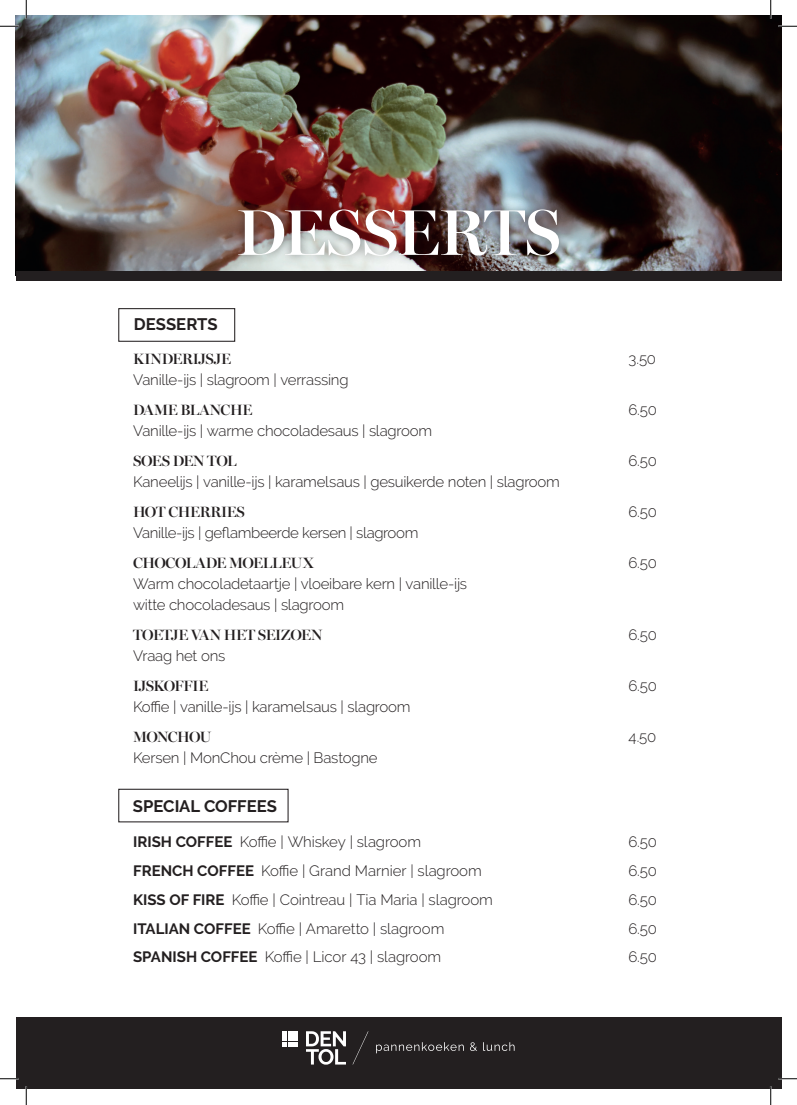
<style>
.page{position:relative;width:797px;height:1105px;background:#fff}
.page>*{position:absolute;margin:0;border:0;box-sizing:border-box;transform-origin:0 0}
.t1{font:600 65px "Miller Banner";letter-spacing:-.01em;color:#fff}
.t2{font:700 16.62px "Raleway";color:#231f20}
.t3{font:300 15px "Raleway";letter-spacing:-.015em;color:#231f20}
.t4{font:600 15px "Miller Banner";letter-spacing:-.02em;color:#231f20}
.t5{font:600 15px "Miller Banner";letter-spacing:-.05em;color:#231f20}
.s1{font-weight:700}
</style>
<div class="page">
<img style="left:16px;top:16px;width:765px;height:255px">
<div style="left:16px;top:1017px;width:765px;height:72px;background:#231f20"></div>
<div style="left:16px;top:271px;width:765px;height:10px;background:#231f20"></div>
<div style="left:231px;top:200px;width:337px;height:65px;background:#231f20;opacity:.5"></div>
<svg style="left:352px;top:1031px;width:16px;height:33px"></svg>
<svg style="left:306px;top:1031px;width:40px;height:34px"></svg>
<svg style="left:282px;top:1031px;width:15px;height:15px"></svg>
<svg style="left:376px;top:1042px;width:88px;height:11px"></svg>
<svg style="left:470px;top:1042px;width:7px;height:9px"></svg>
<svg style="left:483px;top:1042px;width:31px;height:9px"></svg>
<div style="left:118px;top:308px;width:117px;height:34px;border:1px solid #231f20"></div>
<div style="left:118px;top:789px;width:170px;height:33px;border:1px solid #231f20"></div>
<svg style="left:0;top:25px;width:19px;height:2px"></svg>
<svg style="left:778px;top:25px;width:19px;height:2px"></svg>
<svg style="left:0;top:1078px;width:19px;height:1px"></svg>
<svg style="left:778px;top:1078px;width:19px;height:1px"></svg>
<svg style="left:25px;top:0;width:2px;height:19px"></svg>
<svg style="left:25px;top:1086px;width:2px;height:19px"></svg>
<svg style="left:770px;top:0;width:1px;height:19px"></svg>
<svg style="left:770px;top:1086px;width:1px;height:19px"></svg>
<p class="t1" style="left:236px;top:194px;width:326px">DESSERTS</p>
<p class="t2" style="left:134px;top:315px;width:85px">DESSERTS</p>
<p class="t4" style="left:133px;top:350px;width:99px">KINDERIJSJE</p>
<p class="t3" style="left:628px;top:350px;width:29px">3.50</p>
<p class="t3" style="left:133px;top:371px;width:217px">Vanille-ijs | slagroom | verrassing</p>
<p class="t4" style="left:133px;top:401px;width:121px">DAME BLANCHE</p>
<p class="t3" style="left:628px;top:401px;width:30px">6.50</p>
<p class="t3" style="left:133px;top:422px;width:300px">Vanille-ijs | warme chocoladesaus | slagroom</p>
<p class="t4" style="left:133px;top:452px;width:105px">SOES DEN TOL</p>
<p class="t3" style="left:628px;top:452px;width:30px">6.50</p>
<p class="t3" style="left:133px;top:473px;width:428px">Kaneelijs | vanille-ijs | karamelsaus | gesuikerde noten | slagroom</p>
<p class="t4" style="left:133px;top:503px;width:113px">HOT CHERRIES</p>
<p class="t3" style="left:628px;top:503px;width:30px">6.50</p>
<p class="t3" style="left:133px;top:524px;width:287px">Vanille-ijs | geflambeerde kersen | slagroom</p>
<p class="t4" style="left:133px;top:554px;width:182px">CHOCOLADE MOELLEUX</p>
<p class="t3" style="left:628px;top:554px;width:30px">6.50</p>
<p class="t3" style="left:133px;top:575px;width:335px">Warm chocoladetaartje | vloeibare kern | vanille-ijs</p>
<p class="t3" style="left:133px;top:596px;width:212px">witte chocoladesaus | slagroom</p>
<p class="t4" style="left:133px;top:626px;width:191px">TOETJE VAN HET SEIZOEN</p>
<p class="t3" style="left:628px;top:626px;width:30px">6.50</p>
<p class="t3" style="left:133px;top:647px;width:94px">Vraag het ons</p>
<p class="t4" style="left:133px;top:677px;width:77px">IJSKOFFIE</p>
<p class="t3" style="left:628px;top:677px;width:30px">6.50</p>
<p class="t3" style="left:133px;top:698px;width:279px">Koffie | vanille-ijs | karamelsaus | slagroom</p>
<p class="t5" style="left:133px;top:727px;width:80px">MONCHOU</p>
<p class="t3" style="left:628px;top:728px;width:29px">4.50</p>
<p class="t3" style="left:133px;top:749px;width:246px">Kersen | MonChou crème | Bastogne</p>
<p class="t2" style="left:133px;top:796px;width:146px">SPECIAL COFFEES</p>
<p class="t3" style="left:133px;top:833px;width:289px"><span class="s1">IRISH COFFEE</span> Koffie | Whiskey | slagroom</p>
<p class="t3" style="left:628px;top:833px;width:30px">6.50</p>
<p class="t3" style="left:133px;top:862px;width:350px"><span class="s1">FRENCH COFFEE</span> Koffie | Grand Marnier | slagroom</p>
<p class="t3" style="left:628px;top:862px;width:30px">6.50</p>
<p class="t3" style="left:133px;top:891px;width:361px"><span class="s1">KISS OF FIRE</span> Koffie | Cointreau | Tia Maria | slagroom</p>
<p class="t3" style="left:628px;top:891px;width:30px">6.50</p>
<p class="t3" style="left:133px;top:920px;width:313px"><span class="s1">ITALIAN COFFEE</span> Koffie | Amaretto | slagroom</p>
<p class="t3" style="left:628px;top:920px;width:30px">6.50</p>
<p class="t3" style="left:133px;top:948px;width:310px"><span class="s1">SPANISH COFFEE</span> Koffie | Licor 43 | slagroom</p>
<p class="t3" style="left:628px;top:948px;width:30px">6.50</p>
</div>
